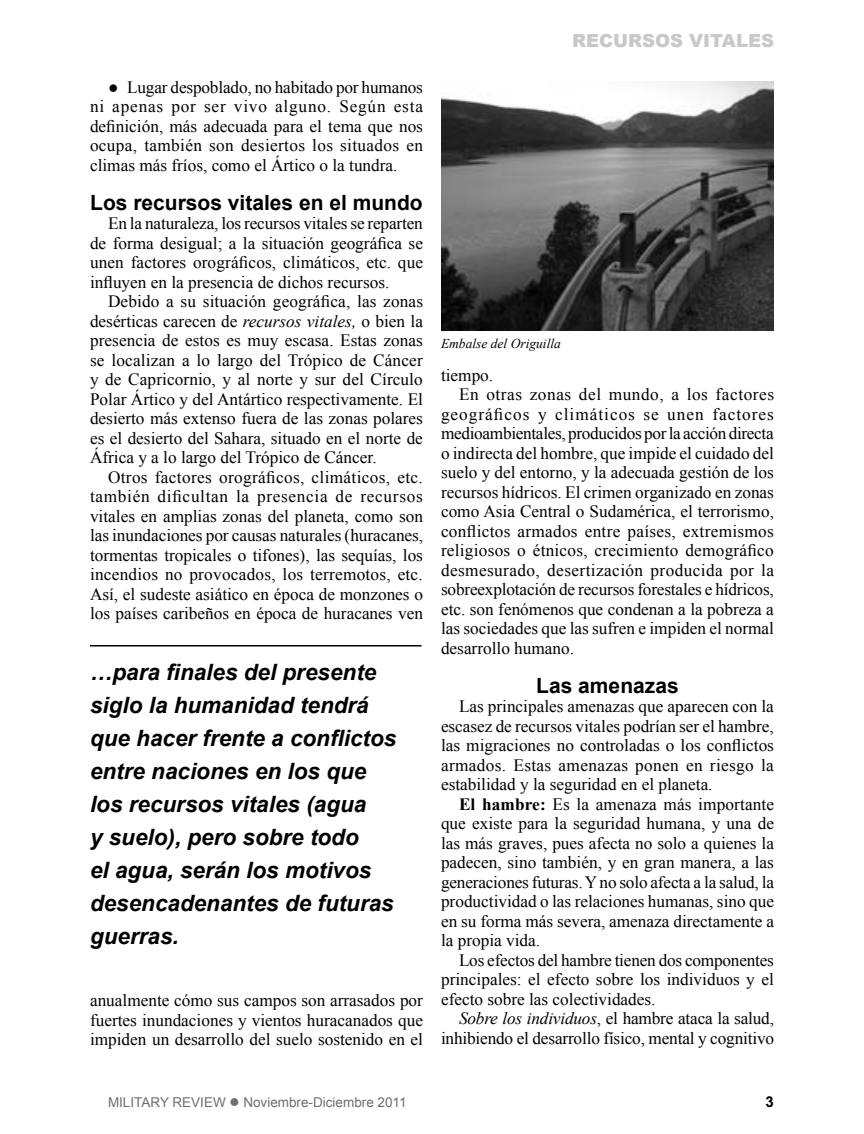
<style>
.page{position:relative;width:864px;height:1134px;background:#fff}
.page>*{position:absolute;margin:0;border:0;box-sizing:border-box;transform-origin:0 0}
.t1{font:italic 700 22.5px/33px "Arial";color:#000}
.t2{font:700 21px "Arial";color:#000}
.t3{font:900 18px "Arial";color:#c6c8ca}
.t4{font:17.25px/19.5px "Times New Roman";color:#000;text-align:justify}
.t5{font:17.25px "Times New Roman";letter-spacing:-.02em;color:#000}
.t6{font:17.25px "Times New Roman";letter-spacing:.025em;color:#000}
.t7{font:17.25px "Times New Roman";letter-spacing:.06em;color:#000}
.t8{font:17.25px "Times New Roman";letter-spacing:.035em;color:#000}
.t9{font:700 15px "Arial";color:#000}
.t10{font:13.5px "Arial";color:#6d6e71}
.t11{font:italic 13.5px "Times New Roman";color:#000}
.s1{font-style:italic}
.s2{font-weight:700}
</style>
<div class="page">
<img style="left:441px;top:81px;width:333px;height:250px">
<hr style="left:90px;top:645px;width:332px;height:1px;background:#000">
<p class="t4" style="left:90px;top:77px;width:335px;text-indent:18px">● Lugar despoblado, no habitado por humanos ni apenas por ser vivo alguno. Según esta definición, más adecuada para el tema que nos ocupa, también son desiertos los situados en climas más fríos, como el Ártico o la tundra.</p>
<p class="t2" style="left:90px;top:189px;width:334px">Los recursos vitales en el mundo</p>
<p class="t4" style="left:90px;top:214px;width:335px;text-indent:18px">En la naturaleza, los recursos vitales se reparten de forma desigual; a la situación geográfica se unen factores orográficos, climáticos, etc. que influyen en la presencia de dichos recursos.</p>
<p class="t4" style="left:90px;top:292px;width:335px;text-indent:18px">Debido a su situación geográfica, las zonas desérticas carecen de <span class="s1">recursos vitales,</span> o bien la presencia de estos es muy escasa. Estas zonas se localizan a lo largo del Trópico de Cáncer y de Capricornio, y al norte y sur del Círculo Polar Ártico y del Antártico respectivamente. El desierto más extenso fuera de las zonas polares es el desierto del Sahara, situado en el norte de África y a lo largo del Trópico de Cáncer.</p>
<p class="t4" style="left:90px;top:467px;width:335px;text-indent:18px">Otros factores orográficos, climáticos, etc. también dificultan la presencia de recursos vitales en amplias zonas del planeta, como son las inundaciones por causas naturales (huracanes, tormentas tropicales o tifones), las sequías, los incendios no provocados, los terremotos, etc.<br>Así, el sudeste asiático en época de monzones o los países caribeños en época de huracanes ven</p>
<h1 class="t1" style="left:90px;top:656px;width:308px">…para finales del presente siglo la humanidad tendrá que hacer frente a conflictos entre naciones en los que los recursos vitales (agua<br>y suelo), pero sobre todo<br>el agua, serán los motivos desencadenantes de futuras guerras.</h1>
<p class="t4" style="left:90px;top:991px;width:335px">anualmente cómo sus campos son arrasados por fuertes inundaciones y vientos huracanados que impiden un desarrollo del suelo sostenido en el</p>
<p class="t3" style="left:572px;top:27px;width:203px">RECURSOS VITALES</p>
<p class="t11" style="left:441px;top:335px;width:122px">Embalse del Origuilla</p>
<p class="t4" style="left:441px;top:365px;width:54px">tiempo.</p>
<p class="t8" style="left:459px;top:383px;width:317px">En otras zonas del mundo, a los factores</p>
<p class="t7" style="left:441px;top:402px;width:334px">geográficos y climáticos se unen factores</p>
<p class="t5" style="left:441px;top:422px;width:334px">medioambientales, producidos por la acción directa</p>
<p class="t4" style="left:441px;top:443px;width:335px">o indirecta del hombre, que impide el cuidado del</p>
<p class="t4" style="left:441px;top:462px;width:334px">suelo y del entorno, y la adecuada gestión de los</p>
<p class="t4" style="left:441px;top:482px;width:334px">recursos hídricos. El crimen organizado en zonas</p>
<p class="t4" style="left:441px;top:501px;width:335px">como Asia Central o Sudamérica, el terrorismo,</p>
<p class="t4" style="left:441px;top:521px;width:334px">conflictos armados entre países, extremismos</p>
<p class="t4" style="left:441px;top:540px;width:334px">religiosos o étnicos, crecimiento demográfico</p>
<p class="t6" style="left:441px;top:558px;width:335px">desmesurado, desertización producida por la</p>
<p class="t4" style="left:441px;top:579px;width:334px">sobreexplotación de recursos forestales e hídricos,</p>
<p class="t4" style="left:441px;top:599px;width:334px">etc. son fenómenos que condenan a la pobreza a</p>
<p class="t4" style="left:441px;top:618px;width:334px">las sociedades que las sufren e impiden el normal</p>
<p class="t4" style="left:441px;top:638px;width:135px">desarrollo humano.</p>
<p class="t2" style="left:536px;top:672px;width:144px">Las amenazas</p>
<p class="t4" style="left:441px;top:697px;width:335px;text-indent:18px">Las principales amenazas que aparecen con la escasez de recursos vitales podrían ser el hambre, las migraciones no controladas o los conflictos armados. Estas amenazas ponen en riesgo la estabilidad y la seguridad en el planeta.</p>
<p class="t4" style="left:441px;top:794px;width:335px;text-indent:18px"><span class="s2">El hambre:</span> Es la amenaza más importante que existe para la seguridad humana, y una de las más graves, pues afecta no solo a quienes la padecen, sino también, y en gran manera, a las generaciones futuras. Y no solo afecta a la salud, la productividad o las relaciones humanas, sino que en su forma más severa, amenaza directamente a la propia vida.</p>
<p class="t4" style="left:441px;top:950px;width:334px;text-indent:18px">Los efectos del hambre tienen dos componentes principales: el efecto sobre los individuos y el efecto sobre las colectividades.</p>
<p class="t4" style="left:441px;top:1009px;width:335px;text-align:right"><span class="s1">Sobre los individuos</span>, el hambre ataca la salud, inhibiendo el desarrollo físico, mental y cognitivo</p>
<p class="t10" style="left:108px;top:1093px;width:300px">MILITARY REVIEW ● Noviembre-Diciembre 2011</p>
<p class="t9" style="left:766px;top:1092px;width:10px">3</p>
</div>
